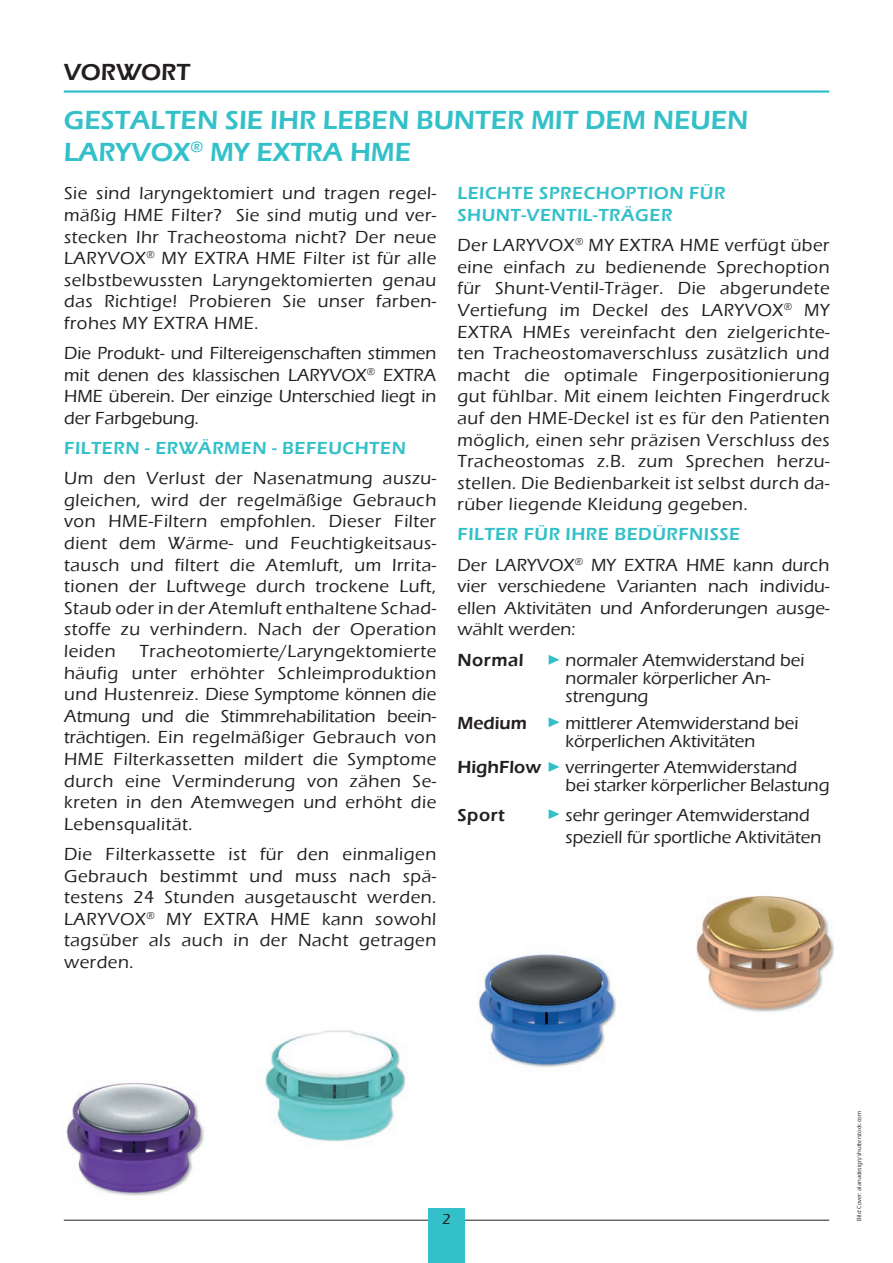
<style>
.page{position:relative;width:893px;height:1263px;background:#fff}
.page>*{position:absolute;margin:0;border:0;box-sizing:border-box;transform-origin:0 0}
.t1{font:600 27px/32.4px "Eras ITC";color:#33c0c9}
.t2{font:600 24px "Eras ITC";color:#231f20}
.t3{font:500 18px/21.6px "Eras ITC";letter-spacing:.01em;color:#231f20;text-align:justify}
.t4{font:600 18px/21.6px "Eras ITC";letter-spacing:.03em;color:#33c0c9}
.t5{font:600 18px "Eras ITC";color:#231f20}
.t6{font:500 15px "Eras ITC";color:#231f20}
.t7{font:500 6px "Eras ITC";color:#231f20}
.s1{font-weight:600;color:#33c0c9}
</style>
<div class="page">
<svg style="left:549px;top:655px;width:10px;height:10px"></svg>
<svg style="left:549px;top:717px;width:10px;height:10px"></svg>
<svg style="left:549px;top:762px;width:10px;height:10px"></svg>
<svg style="left:549px;top:809px;width:10px;height:10px"></svg>
<img style="left:63px;top:1082px;width:204px;height:139px">
<img style="left:696px;top:896px;width:138px;height:116px">
<img style="left:211px;top:1030px;width:195px;height:154px">
<img style="left:478px;top:954px;width:138px;height:114px">
<hr style="left:64px;top:90px;width:765px;height:3px;background:#33c0c9">
<hr style="left:64px;top:1220px;width:765px;height:1px;background:#231f20">
<div style="left:428px;top:1208px;width:37px;height:55px;background:#33c0c9"></div>
<h2 class="t2" style="left:64px;top:59px;width:128px">VORWORT</h2>
<h1 class="t1" style="left:64px;top:104px;width:686px">GESTALTEN SIE IHR LEBEN BUNTER MIT DEM NEUEN<br>LARYVOX<sup>®</sup> MY EXTRA HME</h1>
<p class="t3" style="left:64px;top:183px;width:374px">Sie sind laryngektomiert und tragen regel&shy;mäßig HME Filter? Sie sind mutig und ver&shy;stecken Ihr Tracheostoma nicht? Der neue LARYVOX<sup>®</sup> MY EXTRA HME Filter ist für alle selbstbewussten Laryngektomierten genau das Richtige! Probieren Sie unser farben&shy;frohes MY EXTRA HME.</p>
<p class="t3" style="left:64px;top:343px;width:374px">Die Produkt- und Filtereigenschaften stimmen mit denen des klassischen LARYVOX<sup>®</sup> EXTRA HME überein. Der einzige Unterschied liegt in der Farbgebung.</p>
<p class="t4" style="left:64px;top:437px;width:343px">FILTERN - ERWÄRMEN - BEFEUCHTEN</p>
<p class="t3" style="left:64px;top:468px;width:374px">Um den Verlust der Nasenatmung auszu&shy;gleichen, wird der regelmäßige Gebrauch von HME-Filtern empfohlen. Dieser Filter dient dem Wärme- und Feuchtigkeitsaus&shy;tausch und filtert die Atemluft, um Irrita&shy;tionen der Luftwege durch trockene Luft, Staub oder in der Atemluft enthaltene Schad&shy;stoffe zu verhindern. Nach der Operation leiden</p>
<p class="t3" style="left:64px;top:640px;width:374px;text-indent:75px">Tracheotomierte/Laryngektomierte häufig unter erhöhter Schleimproduktion und Hustenreiz. Diese Symptome können die Atmung und die Stimmrehabilitation beein&shy;trächtigen. Ein regelmäßiger Gebrauch von HME Filterkassetten mildert die Symptome durch eine Verminderung von zähen Se&shy;kreten in den Atemwegen und erhöht die Lebensqualität.</p>
<p class="t3" style="left:64px;top:843px;width:374px">Die Filterkassette ist für den einmaligen Gebrauch bestimmt und muss nach spä&shy;testens 24 Stunden ausgetauscht werden.<br>LARYVOX<sup>®</sup> MY EXTRA HME kann sowohl tagsüber als auch in der Nacht getragen werden.</p>
<p class="t4" style="left:457px;top:183px;width:269px">LEICHTE SPRECHOPTION FÜR<br>SHUNT-VENTIL-TRÄGER</p>
<p class="t3" style="left:457px;top:235px;width:374px">Der LARYVOX<sup>®</sup> MY EXTRA HME verfügt über eine einfach zu bedienende Sprechoption für Shunt-Ventil-Träger. Die abgerundete Vertiefung im Deckel des LARYVOX<sup>®</sup> MY EXTRA HMEs vereinfacht den zielgerichte&shy;ten Tracheostomaverschluss zusätzlich und macht die optimale Fingerpositionierung gut fühlbar. Mit einem leichten Fingerdruck auf den HME-Deckel ist es für den Patienten möglich, einen sehr präzisen Verschluss des Tracheostomas z.B. zum Sprechen herzu&shy;stellen. Die Bedienbarkeit ist selbst durch da&shy;rüber liegende Kleidung gegeben.</p>
<p class="t3" style="left:457px;top:520px;width:374px;line-height:30.2px"><span class="s1">FILTER FÜR IHRE BEDÜRFNISSE<br></span>Der LARYVOX<sup>®</sup> MY EXTRA HME kann durch</p>
<p class="t3" style="left:457px;top:576px;width:374px">vier verschiedene Varianten nach individu&shy;ellen Aktivitäten und Anforderungen ausge&shy;wählt werden:</p>
<p class="t5" style="left:457px;top:650px;width:68px">Normal</p>
<p class="t3" style="left:565px;top:651px;width:240px;line-height:18px;text-align:left">normaler Atemwiderstand bei normaler körperlicher An&shy;strengung</p>
<p class="t5" style="left:457px;top:712px;width:71px">Medium</p>
<p class="t3" style="left:565px;top:714px;width:235px;line-height:18px">mittlerer Atemwiderstand bei körperlichen Aktivitäten</p>
<p class="t5" style="left:457px;top:757px;width:85px">HighFlow</p>
<p class="t3" style="left:565px;top:758px;width:266px;line-height:18px">verringerter Atemwiderstand<br>bei starker körperlicher Belastung</p>
<p class="t5" style="left:457px;top:805px;width:49px">Sport</p>
<p class="t3" style="left:565px;top:805px;width:257px">sehr geringer Atemwiderstand speziell für sportliche Aktivitäten</p>
<p class="t6" style="left:442px;top:1210px;width:10px">2</p>
<p class="t7" style="left:856px;top:1220px;width:111px;rotate:-90deg">Bild Cover: alanadesign/shutterstock.com</p>
</div>
